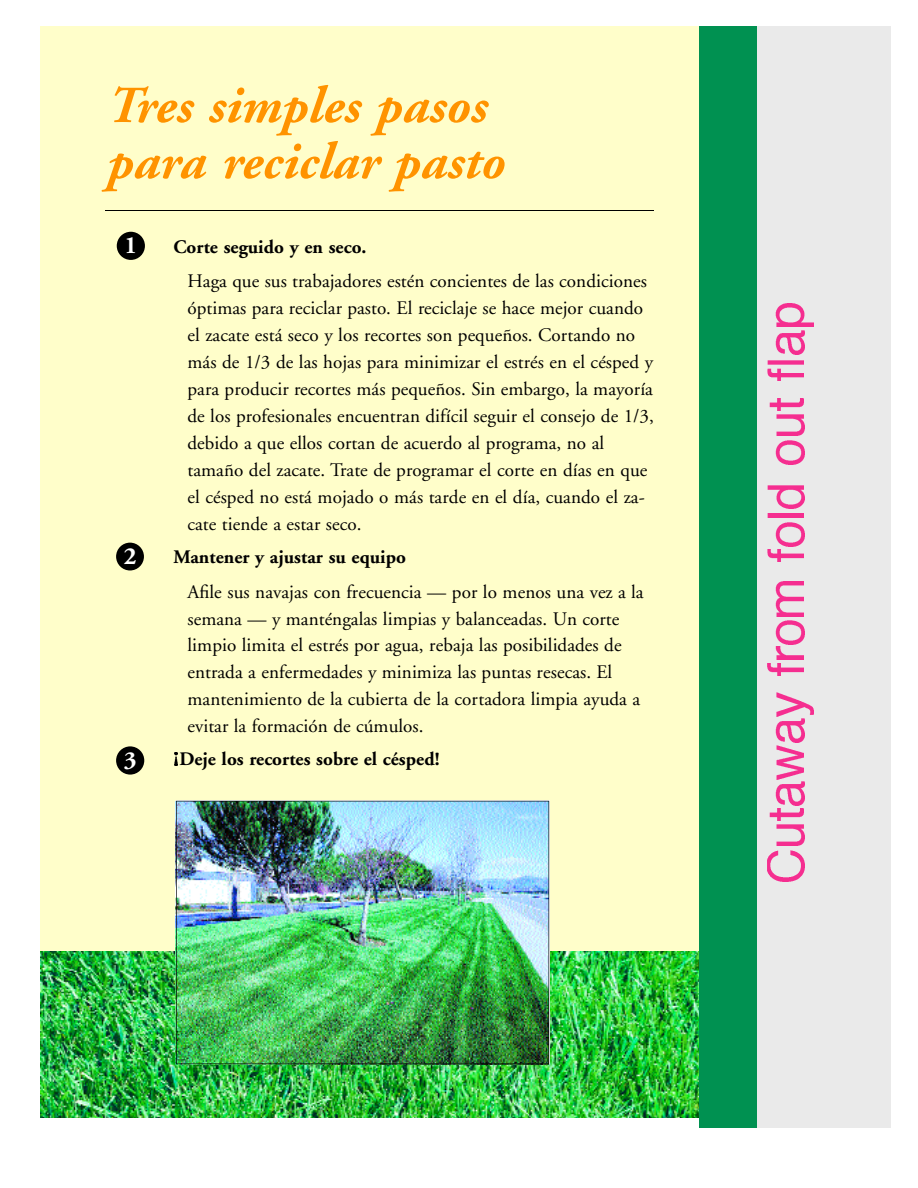
<style>
.page{position:relative;width:918px;height:1188px;background:#fff}
.page>*{position:absolute;margin:0;border:0;box-sizing:border-box;transform-origin:0 0}
.t1{font:italic 700 51.9px/55.9px "Adobe Garamond";color:#ff9300}
.t2{font:700 24.6px "Adobe Garamond";color:#fff}
.t3{font:19.05px/26.8px "Adobe Garamond";letter-spacing:.005em;color:#000}
.t4{font:700 19.05px "Adobe Garamond";letter-spacing:.005em;color:#000}
</style>
<div class="page">
<div style="left:40px;top:27px;width:713px;height:1086px;background:#fffeca"></div>
<div style="left:728px;top:27px;width:163px;height:1101px;background:#eaeaea"></div>
<img style="left:767px;top:850px;width:37px;height:32px">
<img style="left:776px;top:824px;width:28px;height:21px">
<img style="left:769px;top:808px;width:34px;height:12px">
<img style="left:775px;top:781px;width:29px;height:24px">
<img style="left:776px;top:745px;width:27px;height:34px">
<img style="left:775px;top:718px;width:29px;height:24px">
<img style="left:776px;top:693px;width:37px;height:23px">
<img style="left:767px;top:664px;width:36px;height:12px">
<img style="left:775px;top:647px;width:28px;height:12px">
<img style="left:775px;top:621px;width:29px;height:24px">
<img style="left:775px;top:582px;width:28px;height:34px">
<img style="left:767px;top:549px;width:36px;height:12px">
<img style="left:775px;top:522px;width:29px;height:25px">
<img style="left:767px;top:513px;width:36px;height:5px">
<img style="left:767px;top:485px;width:37px;height:23px">
<img style="left:775px;top:440px;width:29px;height:25px">
<img style="left:776px;top:414px;width:28px;height:22px">
<img style="left:769px;top:399px;width:34px;height:12px">
<img style="left:767px;top:360px;width:36px;height:21px">
<img style="left:775px;top:330px;width:29px;height:25px">
<img style="left:775px;top:304px;width:38px;height:22px">
<svg style="left:116px;top:543px;width:28px;height:27px"></svg>
<svg style="left:116px;top:746px;width:28px;height:29px"></svg>
<svg style="left:117px;top:232px;width:28px;height:28px"></svg>
<img style="left:40px;top:951px;width:659px;height:167px">
<div style="left:699px;top:27px;width:57px;height:1101px;background:#009151"></div>
<hr style="left:105px;top:210px;width:548px;height:1px;background:#000">
<svg style="left:174px;top:753px;width:3px;height:12px"></svg>
<img style="left:176px;top:801px;width:373px;height:263px">
<h1 class="t1" style="left:105px;top:82px;width:399px">Tres simples pasos para reciclar pasto</h1>
<p class="t2" style="left:125px;top:236px;width:14px">1</p>
<p class="t2" style="left:124px;top:546px;width:14px">2</p>
<p class="t2" style="left:124px;top:750px;width:14px">3</p>
<p class="t4" style="left:173px;top:239px;width:195px">Corte seguido y en seco.</p>
<p class="t3" style="left:188px;top:270px;width:468px">Haga que sus trabajadores estén concientes de las condiciones óptimas para reciclar pasto. El reciclaje se hace mejor cuando el zacate está seco y los recortes son pequeños. Cortando no más de 1/3 de las hojas para minimizar el estrés en el césped y para producir recortes más pequeños. Sin embargo, la mayoría de los profesionales encuentran difícil seguir el consejo de 1/3, debido a que ellos cortan de acuerdo al programa, no al tamaño del zacate. Trate de programar el corte en días en que el césped no está mojado o más tarde en el día, cuando el za&shy;cate tiende a estar seco.</p>
<p class="t4" style="left:173px;top:549px;width:234px">Mantener y ajustar su equipo</p>
<p class="t3" style="left:188px;top:580px;width:457px">Afile sus navajas con frecuencia — por lo menos una vez a la semana — y manténgalas limpias y balanceadas. Un corte limpio limita el estrés por agua, rebaja las posibilidades de entrada a enfermedades y minimiza las puntas resecas. El mantenimiento de la cubierta de la cortadora limpia ayuda a evitar la formación de cúmulos.</p>
<p class="t4" style="left:179px;top:752px;width:262px">Deje los recortes sobre el césped!</p>
</div>
